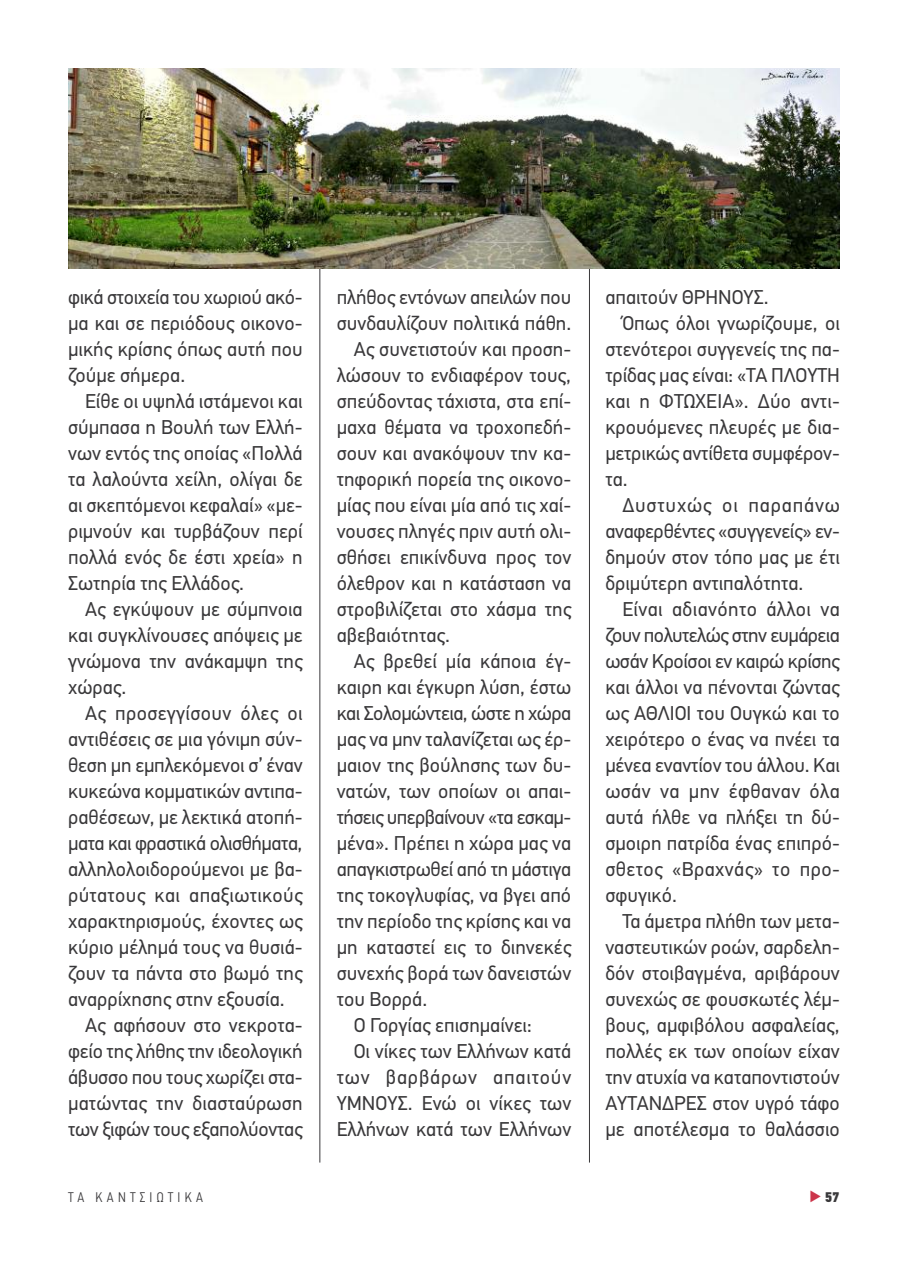
<style>
.page{position:relative;width:908px;height:1276px;background:#fff}
.page>*{position:absolute;margin:0;border:0;box-sizing:border-box;transform-origin:0 0}
.t1{font:20px/26px "PF Din Text Pro";color:#39383a;text-align:justify}
.t2{font:20px "PF Din Text Pro";letter-spacing:.02em;color:#39383a}
.t3{font:20px "PF Din Text Pro";letter-spacing:-.03em;color:#39383a}
.t4{font:20px "PF Din Text Pro";letter-spacing:-.025em;color:#39383a}
.t5{font:20px "PF Din Text Pro";letter-spacing:.04em;color:#39383a}
.t6{font:20px "PF Din Text Pro";letter-spacing:-.02em;color:#39383a}
.t7{font:300 14px "PF Din Text Cond Pro";letter-spacing:.3em;color:#39383a}
.t8{font:14px "PF Din Text Cond Pro X Black";color:#39383a}
.s1{font-family:"Lucida Grande";color:#cc354b}
</style>
<div class="page">
<hr style="left:589px;top:68px;width:1px;height:1094px;background:#39383a">
<hr style="left:319px;top:68px;width:1px;height:1094px;background:#39383a">
<img style="left:68px;top:68px;width:771px;height:201px">
<p class="t1" style="left:68px;top:284px;width:236px">φικά στοιχεία του χωριού ακό&shy;μα και σε περιόδους οικονο&shy;μικής κρίσης όπως αυτή που ζούμε σήμερα.</p>
<p class="t1" style="left:68px;top:388px;width:236px;text-indent:17px">Είθε οι υψηλά ιστάμενοι και σύμπασα η Βουλή των Ελλή&shy;νων εντός της οποίας «Πολλά τα λαλούντα χείλη, ολίγαι δε αι σκεπτόμενοι κεφαλαί» «με&shy;ριμνούν και τυρβάζουν περί πολλά ενός δε έστι χρεία» η Σωτηρία της Ελλάδος.</p>
<p class="t1" style="left:68px;top:596px;width:236px;text-indent:17px">Ας εγκύψουν με σύμπνοια και συγκλίνουσες απόψεις με γνώμονα την ανάκαμψη της χώρας.</p>
<p class="t1" style="left:85px;top:700px;width:219px">Ας προσεγγίσουν όλες οι</p>
<p class="t1" style="left:68px;top:726px;width:236px">αντιθέσεις σε μια γόνιμη σύν-</p>
<p class="t1" style="left:68px;top:752px;width:236px">θεση μη εμπλεκόμενοι σ’ έναν</p>
<p class="t1" style="left:68px;top:778px;width:236px">κυκεώνα κομματικών αντιπα-</p>
<p class="t1" style="left:68px;top:804px;width:236px">ραθέσεων, με λεκτικά ατοπή-</p>
<p class="t4" style="left:68px;top:831px;width:236px">ματα και φραστικά ολισθήματα,</p>
<p class="t1" style="left:68px;top:856px;width:236px">αλληλολοιδορούμενοι με βα-</p>
<p class="t1" style="left:68px;top:882px;width:236px">ρύτατους και απαξιωτικούς</p>
<p class="t1" style="left:68px;top:908px;width:236px">χαρακτηρισμούς, έχοντες ως</p>
<p class="t1" style="left:68px;top:934px;width:236px">κύριο μέλημά τους να θυσιά-</p>
<p class="t1" style="left:68px;top:960px;width:236px">ζουν τα πάντα στο βωμό της</p>
<p class="t1" style="left:68px;top:986px;width:218px">αναρρίχησης στην εξουσία.</p>
<p class="t1" style="left:85px;top:1012px;width:219px">Ας αφήσουν στο νεκροτα-</p>
<p class="t1" style="left:68px;top:1038px;width:236px">φείο της λήθης την ιδεολογική</p>
<p class="t1" style="left:68px;top:1064px;width:236px">άβυσσο που τους χωρίζει στα-</p>
<p class="t1" style="left:68px;top:1090px;width:236px">ματώντας την διασταύρωση</p>
<p class="t1" style="left:68px;top:1116px;width:236px">των ξιφών τους εξαπολύοντας</p>
<p class="t1" style="left:336px;top:284px;width:236px">πλήθος εντόνων απειλών που</p>
<p class="t1" style="left:336px;top:310px;width:236px">συνδαυλίζουν πολιτικά πάθη.</p>
<p class="t1" style="left:353px;top:336px;width:219px">Ας συνετιστούν και προση-</p>
<p class="t1" style="left:336px;top:362px;width:236px">λώσουν το ενδιαφέρον τους,</p>
<p class="t1" style="left:336px;top:388px;width:236px">σπεύδοντας τάχιστα, στα επί-</p>
<p class="t1" style="left:336px;top:414px;width:236px">μαχα θέματα να τροχοπεδή-</p>
<p class="t1" style="left:336px;top:440px;width:236px">σουν και ανακόψουν την κα-</p>
<p class="t1" style="left:336px;top:466px;width:236px">τηφορική πορεία της οικονο-</p>
<p class="t1" style="left:336px;top:492px;width:236px">μίας που είναι μία από τις χαί-</p>
<p class="t1" style="left:336px;top:518px;width:236px">νουσες πληγές πριν αυτή ολι-</p>
<p class="t1" style="left:336px;top:544px;width:236px">σθήσει επικίνδυνα προς τον</p>
<p class="t1" style="left:336px;top:570px;width:236px">όλεθρον και η κατάσταση να</p>
<p class="t1" style="left:336px;top:596px;width:236px">στροβιλίζεται στο χάσμα της</p>
<p class="t1" style="left:336px;top:622px;width:115px">αβεβαιότητας.</p>
<p class="t1" style="left:353px;top:648px;width:219px">Ας βρεθεί μία κάποια έγ-</p>
<p class="t1" style="left:336px;top:674px;width:236px">καιρη και έγκυρη λύση, έστω</p>
<p class="t4" style="left:336px;top:701px;width:236px">και Σολομώντεια, ώστε η χώρα</p>
<p class="t1" style="left:336px;top:726px;width:236px">μας να μην ταλανίζεται ως έρ-</p>
<p class="t1" style="left:336px;top:752px;width:236px">μαιον της βούλησης των δυ-</p>
<p class="t1" style="left:336px;top:778px;width:236px">νατών, των οποίων οι απαι-</p>
<p class="t3" style="left:336px;top:805px;width:236px">τήσεις υπερβαίνουν «τα εσκαμ-</p>
<p class="t1" style="left:336px;top:830px;width:236px">μένα». Πρέπει η χώρα μας να</p>
<p class="t1" style="left:336px;top:856px;width:236px">απαγκιστρωθεί από τη μάστιγα</p>
<p class="t1" style="left:336px;top:882px;width:236px">της τοκογλυφίας, να βγει από</p>
<p class="t1" style="left:336px;top:908px;width:236px">την περίοδο της κρίσης και να</p>
<p class="t1" style="left:336px;top:934px;width:236px">μη καταστεί εις το διηνεκές</p>
<p class="t1" style="left:336px;top:960px;width:236px">συνεχής βορά των δανειστών</p>
<p class="t1" style="left:336px;top:986px;width:92px">του Βορρά.</p>
<p class="t1" style="left:353px;top:1012px;width:179px">Ο Γοργίας επισημαίνει:</p>
<p class="t1" style="left:353px;top:1038px;width:219px">Οι νίκες των Ελλήνων κατά</p>
<p class="t5" style="left:336px;top:1065px;width:236px">των βαρβάρων απαιτούν</p>
<p class="t1" style="left:336px;top:1090px;width:236px">ΥΜΝΟΥΣ. Ενώ οι νίκες των</p>
<p class="t1" style="left:336px;top:1116px;width:236px">Ελλήνων κατά των Ελλήνων</p>
<p class="t1" style="left:605px;top:284px;width:165px">απαιτούν ΘΡΗΝΟΥΣ.</p>
<p class="t1" style="left:622px;top:310px;width:219px">Όπως όλοι γνωρίζουμε, οι</p>
<p class="t1" style="left:605px;top:336px;width:236px">στενότεροι συγγενείς της πα-</p>
<p class="t1" style="left:605px;top:362px;width:236px">τρίδας μας είναι: «ΤΑ ΠΛΟΥΤΗ</p>
<p class="t1" style="left:605px;top:388px;width:236px">και η ΦΤωΧΕΙΑ». Δύο αντι-</p>
<p class="t1" style="left:605px;top:414px;width:236px">κρουόμενες πλευρές με δια-</p>
<p class="t1" style="left:605px;top:440px;width:236px">μετρικώς αντίθετα συμφέρον-</p>
<p class="t1" style="left:605px;top:466px;width:24px">τα.</p>
<p class="t5" style="left:622px;top:493px;width:219px">Δυστυχώς οι παραπάνω</p>
<p class="t1" style="left:605px;top:518px;width:236px">αναφερθέντες «συγγενείς» εν-</p>
<p class="t1" style="left:605px;top:544px;width:236px">δημούν στον τόπο μας με έτι</p>
<p class="t1" style="left:605px;top:570px;width:199px">δριμύτερη αντιπαλότητα.</p>
<p class="t2" style="left:622px;top:597px;width:219px">Είναι αδιανόητο άλλοι να</p>
<p class="t3" style="left:605px;top:623px;width:236px">ζουν πολυτελώς στην ευμάρεια</p>
<p class="t6" style="left:605px;top:649px;width:236px">ωσάν Κροίσοι εν καιρώ κρίσης</p>
<p class="t1" style="left:605px;top:674px;width:236px">και άλλοι να πένονται ζώντας</p>
<p class="t1" style="left:605px;top:700px;width:236px">ως ΑΘΛΙΟΙ του Ουγκώ και το</p>
<p class="t1" style="left:605px;top:726px;width:236px">χειρότερο ο ένας να πνέει τα</p>
<p class="t1" style="left:605px;top:752px;width:236px">μένεα εναντίον του άλλου. Και</p>
<p class="t2" style="left:605px;top:779px;width:236px">ωσάν να μην έφθαναν όλα</p>
<p class="t1" style="left:605px;top:804px;width:236px">αυτά ήλθε να πλήξει τη δύ-</p>
<p class="t1" style="left:605px;top:830px;width:236px">σμοιρη πατρίδα ένας επιπρό-</p>
<p class="t2" style="left:605px;top:857px;width:236px">σθετος «Βραχνάς» το προ-</p>
<p class="t1" style="left:605px;top:882px;width:73px">σφυγικό.</p>
<p class="t1" style="left:622px;top:908px;width:219px">Τα άμετρα πλήθη των μετα-</p>
<p class="t1" style="left:605px;top:934px;width:236px">ναστευτικών ροών, σαρδελη-</p>
<p class="t1" style="left:605px;top:960px;width:236px">δόν στοιβαγμένα, αριβάρουν</p>
<p class="t1" style="left:605px;top:986px;width:236px">συνεχώς σε φουσκωτές λέμ-</p>
<p class="t1" style="left:605px;top:1012px;width:236px">βους, αμφιβόλου ασφαλείας,</p>
<p class="t1" style="left:605px;top:1038px;width:236px">πολλές εκ των οποίων είχαν</p>
<p class="t1" style="left:605px;top:1064px;width:236px">την ατυχία να καταποντιστούν</p>
<p class="t1" style="left:605px;top:1090px;width:236px">ΑΥΤΑΝΔΡΕΣ στον υγρό τάφο</p>
<p class="t1" style="left:605px;top:1116px;width:236px">με αποτέλεσμα το θαλάσσιο</p>
<p class="t7" style="left:68px;top:1189px;width:136px">Τα ΚανΤσιωΤιΚα</p>
<p class="t8" style="left:809px;top:1188px;width:32px"><span class="s1">►</span>57</p>
</div>
